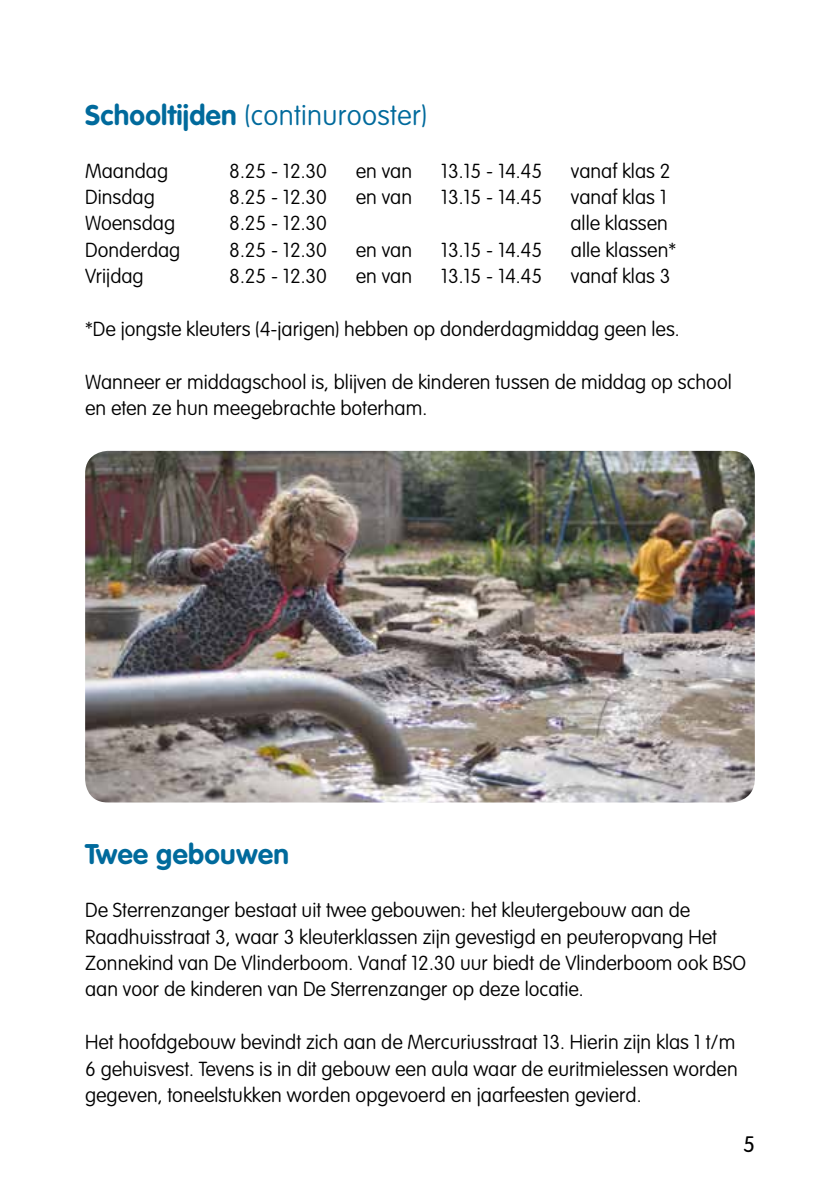
<style>
.page{position:relative;width:840px;height:1191px;background:#fff}
.page>*{position:absolute;margin:0;border:0;box-sizing:border-box;transform-origin:0 0}
.t1{font:100 28px "VAG Rounded Std";letter-spacing:.01em;color:#006a9c}
.t2{font:700 28px "VAG Rounded Std";letter-spacing:.01em;color:#006a9c}
.t3{font:300 22px "VAG Rounded Std";color:#000}
.t4{font:100 20px/26.4px "VAG Rounded Std";color:#000}
.s1{font-weight:700}
</style>
<div class="page">
<img style="left:85px;top:451px;width:669px;height:351px">
<h1 class="t1" style="left:85px;top:99px;width:343px"><span class="s1">Schooltijden</span> (continurooster)</h1>
<p class="t4" style="left:85px;top:158px;width:85px">Maandag</p>
<p class="t4" style="left:229px;top:158px;width:99px">8.25 - 12.30</p>
<p class="t4" style="left:355px;top:158px;width:58px">en van</p>
<p class="t4" style="left:440px;top:158px;width:102px">13.15 - 14.45</p>
<p class="t4" style="left:570px;top:158px;width:101px">vanaf klas 2</p>
<p class="t4" style="left:85px;top:184px;width:71px">Dinsdag</p>
<p class="t4" style="left:229px;top:184px;width:99px">8.25 - 12.30</p>
<p class="t4" style="left:355px;top:184px;width:58px">en van</p>
<p class="t4" style="left:440px;top:184px;width:102px">13.15 - 14.45</p>
<p class="t4" style="left:570px;top:184px;width:97px">vanaf klas 1</p>
<p class="t4" style="left:85px;top:211px;width:92px">Woensdag</p>
<p class="t4" style="left:229px;top:211px;width:99px">8.25 - 12.30</p>
<p class="t4" style="left:570px;top:211px;width:99px">alle klassen</p>
<p class="t4" style="left:85px;top:237px;width:97px">Donderdag</p>
<p class="t4" style="left:229px;top:237px;width:99px">8.25 - 12.30</p>
<p class="t4" style="left:355px;top:237px;width:58px">en van</p>
<p class="t4" style="left:440px;top:237px;width:102px">13.15 - 14.45</p>
<p class="t4" style="left:570px;top:237px;width:107px">alle klassen*</p>
<p class="t4" style="left:85px;top:264px;width:60px">Vrijdag</p>
<p class="t4" style="left:229px;top:264px;width:99px">8.25 - 12.30</p>
<p class="t4" style="left:355px;top:264px;width:58px">en van</p>
<p class="t4" style="left:440px;top:264px;width:102px">13.15 - 14.45</p>
<p class="t4" style="left:570px;top:264px;width:101px">vanaf klas 3</p>
<p class="t4" style="left:85px;top:316px;width:595px">*De jongste kleuters (4-jarigen) hebben op donderdagmiddag geen les.</p>
<p class="t4" style="left:85px;top:369px;width:647px">Wanneer er middagschool is, blijven de kinderen tussen de middag op school en eten ze hun meegebrachte boterham.</p>
<h1 class="t2" style="left:85px;top:838px;width:205px">Twee gebouwen</h1>
<p class="t4" style="left:85px;top:897px;width:662px">De Sterrenzanger bestaat uit twee gebouwen: het kleutergebouw aan de Raadhuisstraat 3, waar 3 kleuterklassen zijn gevestigd en peuteropvang Het Zonnekind van De Vlinderboom. Vanaf 12.30 uur biedt de Vlinderboom ook BSO aan voor de kinderen van De Sterrenzanger op deze locatie.</p>
<p class="t4" style="left:85px;top:1029px;width:653px;text-align:justify">Het hoofdgebouw bevindt zich aan de Mercuriusstraat 13. Hierin zijn klas 1 t/m 6 gehuisvest. Tevens is in dit gebouw een aula waar de euritmielessen worden gegeven, toneelstukken worden opgevoerd en jaarfeesten gevierd.</p>
<p class="t3" style="left:742px;top:1131px;width:13px">5</p>
</div>
